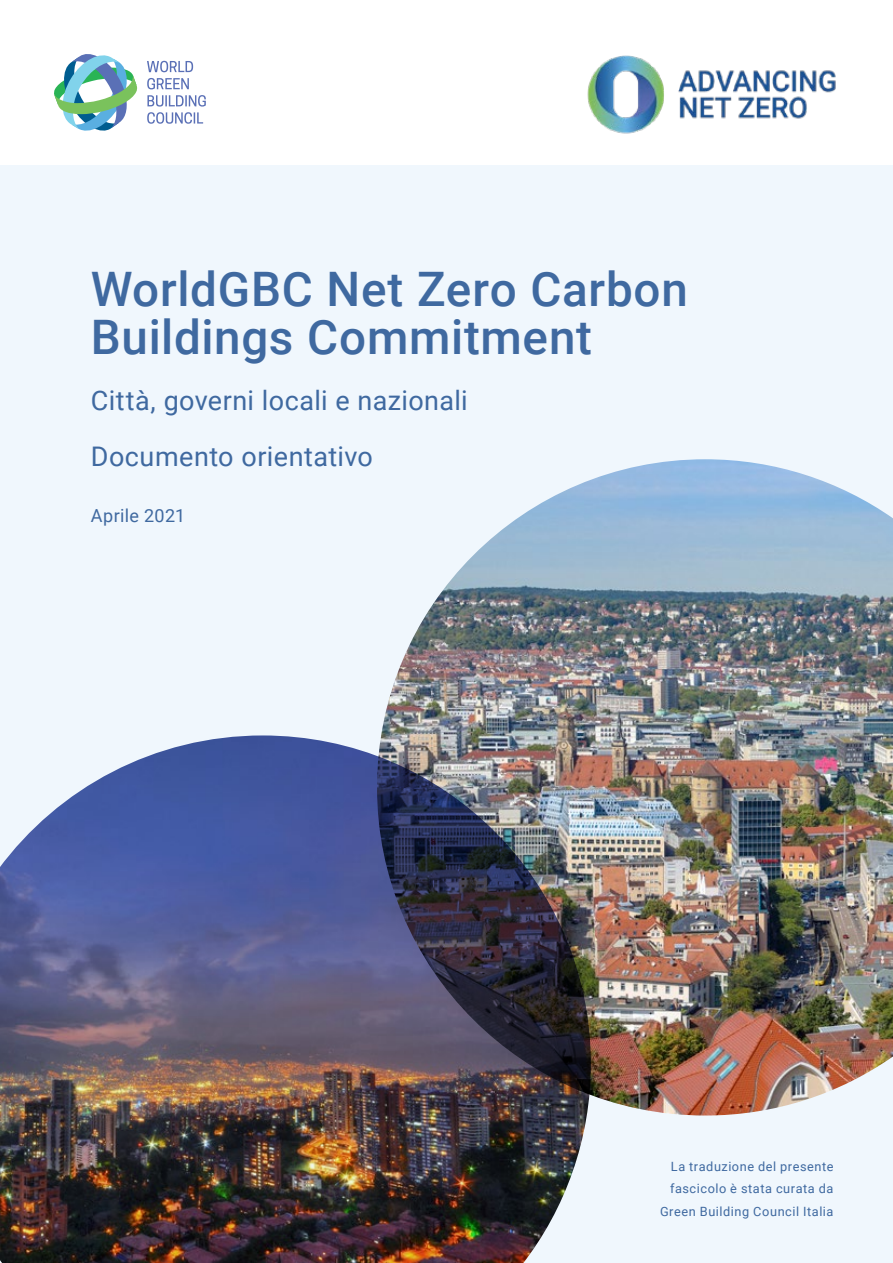
<style>
.page{position:relative;width:893px;height:1263px;background:#fff}
.page>*{position:absolute;margin:0;border:0;box-sizing:border-box;transform-origin:0 0}
.t1{font:500 47.55px/47.5px "Roboto";letter-spacing:.015em;color:#3f69a0}
.t2{font:27px/56.1px "Roboto";letter-spacing:.015em;color:#3f69a0}
.t3{font:18px "Roboto";letter-spacing:.02em;color:#3f69a0}
.t4{font:12.75px/22.5px "Roboto";letter-spacing:.045em;color:#3f69a0;text-align:right}
</style>
<div class="page">
<div style="left:0;top:166px;width:893px;height:1097px;background:#f0f7fd"></div>
<img style="left:587px;top:55px;width:249px;height:79px">
<svg style="left:147px;top:95px;width:59px;height:29px"></svg>
<svg style="left:147px;top:78px;width:42px;height:11px"></svg>
<svg style="left:147px;top:61px;width:46px;height:11px"></svg>
<svg style="left:54px;top:54px;width:83px;height:77px"></svg>
<img style="left:381px;top:459px;width:512px;height:656px">
<img style="left:0;top:735px;width:591px;height:528px">
<h1 class="t1" style="left:91px;top:264px;width:598px">WorldGBC Net Zero Carbon<br>Buildings Commitment</h1>
<h2 class="t2" style="left:91px;top:371px;width:378px">Città, governi locali e nazionali<br>Documento orientativo</h2>
<h3 class="t3" style="left:91px;top:503px;width:96px">Aprile 2021</h3>
<p class="t4" style="left:660px;top:1154px;width:175px">La traduzione del presente fascicolo è stata curata da<br>Green Building Council Italia</p>
</div>
